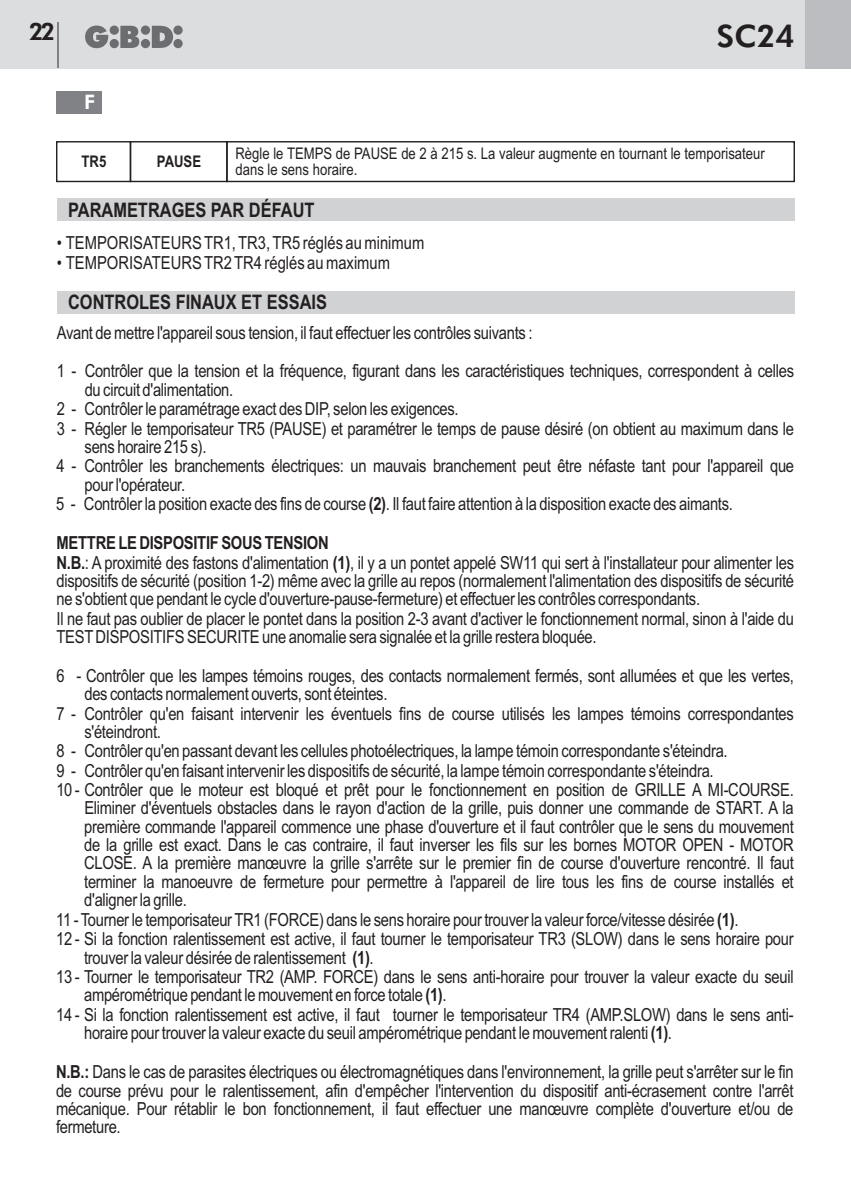
<style>
.page{position:relative;width:851px;height:1191px;background:#fff}
.page>*{position:absolute;margin:0;border:0;box-sizing:border-box;transform-origin:0 0}
.t1{font:800 31px "Futura BT";color:#231f20}
.t2{font:800 24px "Futura BT";color:#231f20}
.t3{font:700 20px "Arial Narrow";color:#231f20}
.t4{font:800 20px "Futura BT";color:#fff}
.t5{font:18px/18.8px "Arial Narrow";letter-spacing:-.015em;color:#231f20}
.t6{font:16px/16.4px "Arial Narrow";color:#231f20}
.t7{font:700 16px "Arial Narrow";color:#231f20}
.s1{font-weight:700}
</style>
<div class="page">
<div style="left:0;top:0;width:850px;height:68px;background:#dcdddf"></div>
<div style="left:805px;top:0;width:45px;height:68px;background:#bcbdc0"></div>
<svg style="left:85px;top:26px;width:98px;height:22px"></svg>
<hr style="left:57px;top:23px;width:1px;height:45px;background:#808285">
<div style="left:57px;top:198px;width:737px;height:23px;background:#d1d2d4"></div>
<div style="left:226px;top:141px;width:568px;height:41px;border:1px solid #231f20"></div>
<div style="left:130px;top:141px;width:97px;height:41px;border:1px solid #231f20"></div>
<div style="left:56px;top:141px;width:75px;height:41px;border:1px solid #231f20"></div>
<div style="left:57px;top:91px;width:45px;height:22px;background:#808285"></div>
<div style="left:57px;top:291px;width:737px;height:23px;background:#d1d2d4"></div>
<h2 class="t2" style="left:29px;top:22px;width:28px">22</h2>
<h1 class="t1" style="left:716px;top:23px;width:79px">SC24</h1>
<p class="t4" style="left:84px;top:94px;width:12px">F</p>
<p class="t7" style="left:82px;top:156px;width:26px">TR5</p>
<p class="t7" style="left:157px;top:156px;width:46px">PAUSE</p>
<p class="t6" style="left:235px;top:147px;width:531px">Règle le TEMPS de PAUSE de 2 à 215 s. La valeur augmente en tournant le temporisateur dans le sens horaire.</p>
<p class="t3" style="left:68px;top:202px;width:248px">PARAMETRAGES PAR DÉFAUT</p>
<p class="t5" style="left:57px;top:235px;width:369px">• TEMPORISATEURS TR1, TR3, TR5 réglés au minimum</p>
<p class="t5" style="left:57px;top:255px;width:335px">• TEMPORISATEURS TR2 TR4 réglés au maximum</p>
<p class="t3" style="left:68px;top:295px;width:260px">CONTROLES FINAUX ET ESSAIS</p>
<p class="t5" style="left:57px;top:315px;width:738px;line-height:38.8px">Avant de mettre l'appareil sous tension, il faut effectuer les contrôles suivants :<br>1 - Contrôler que la tension et la fréquence, figurant dans les caractéristiques techniques, correspondent à celles</p>
<p class="t5" style="left:85px;top:382px;width:150px">du circuit d'alimentation.</p>
<p class="t5" style="left:57px;top:401px;width:403px">2 - Contrôler le paramétrage exact des DIP, selon les exigences.</p>
<p class="t5" style="left:57px;top:420px;width:738px">3 - Régler le temporisateur TR5 (PAUSE) et paramétrer le temps de pause désiré (on obtient au maximum dans le</p>
<p class="t5" style="left:85px;top:439px;width:123px">sens horaire 215 s).</p>
<p class="t5" style="left:57px;top:458px;width:738px">4 - Contrôler les branchements électriques: un mauvais branchement peut être néfaste tant pour l'appareil que</p>
<p class="t5" style="left:85px;top:476px;width:102px">pour l'opérateur.</p>
<p class="t5" style="left:56px;top:496px;width:678px">5 - Contrôler la position exacte des fins de course <span class="s1">(2)</span>. Il faut faire attention à la disposition exacte des aimants.</p>
<p class="t5" style="left:56px;top:535px;width:739px"><span class="s1">METTRE LE DISPOSITIF SOUS TENSION<br>N.B.</span>: A proximité des fastons d'alimentation <span class="s1">(1)</span>, il y a un pontet appelé SW11 qui sert à l'installateur pour alimenter les dispositifs de sécurité (position 1-2) même avec la grille au repos (normalement l'alimentation des dispositifs de sécurité ne s'obtient que pendant le cycle d'ouverture-pause-fermeture) et effectuer les contrôles correspondants.<br>Il ne faut pas oublier de placer le pontet dans la position 2-3 avant d'activer le fonctionnement normal, sinon à l'aide du TESTDISPOSITIFS SECURITE une anomalie sera signalée et la grille restera bloquée.</p>
<p class="t5" style="left:56px;top:668px;width:738px">6 - Contrôler que les lampes témoins rouges, des contacts normalement fermés, sont allumées et que les vertes,</p>
<p class="t5" style="left:84px;top:686px;width:304px">des contacts normalement ouverts, sont éteintes.</p>
<p class="t5" style="left:56px;top:705px;width:738px">7 - Contrôler qu'en faisant intervenir les éventuels fins de course utilisés les lampes témoins correspondantes</p>
<p class="t5" style="left:84px;top:724px;width:78px">s'éteindront.</p>
<p class="t5" style="left:56px;top:743px;width:672px">8 - Contrôler qu'en passant devant les cellules photoélectriques, la lampe témoin correspondante s'éteindra.</p>
<p class="t5" style="left:56px;top:762px;width:658px">9 - Contrôler qu'en faisant intervenir les dispositifs de sécurité, la lampe témoin correspondante s'éteindra.</p>
<p class="t5" style="left:56px;top:782px;width:738px">10 - Contrôler que le moteur est bloqué et prêt pour le fonctionnement en position de GRILLE A MI-COURSE.</p>
<p class="t5" style="left:84px;top:800px;width:711px">Eliminer d'éventuels obstacles dans le rayon d'action de la grille, puis donner une commande de START. A la</p>
<p class="t5" style="left:84px;top:818px;width:711px">première commande l'appareil commence une phase d'ouverture et il faut contrôler que le sens du mouvement</p>
<p class="t5" style="left:84px;top:837px;width:711px">de la grille est exact. Dans le cas contraire, il faut inverser les fils sur les bornes MOTOR OPEN - MOTOR</p>
<p class="t5" style="left:84px;top:855px;width:711px">CLOSE. A la première manœuvre la grille s'arrête sur le premier fin de course d'ouverture rencontré. Il faut</p>
<p class="t5" style="left:84px;top:873px;width:711px">terminer la manoeuvre de fermeture pour permettre à l'appareil de lire tous les fins de course installés et</p>
<p class="t5" style="left:84px;top:892px;width:104px">d'aligner la grille.</p>
<p class="t5" style="left:56px;top:911px;width:683px">11 - Tourner le temporisateur TR1 (FORCE) dans le sens horaire pour trouver la valeur force/vitesse désirée <span class="s1">(1)</span>.</p>
<p class="t5" style="left:56px;top:931px;width:738px">12 - Si la fonction ralentissement est active, il faut tourner le temporisateur TR3 (SLOW) dans le sens horaire pour</p>
<p class="t5" style="left:84px;top:949px;width:291px">trouver la valeur désirée de ralentissement <span class="s1">(1)</span>.</p>
<p class="t5" style="left:56px;top:968px;width:738px">13 - Tourner le temporisateur TR2 (AMP. FORCE) dans le sens anti-horaire pour trouver la valeur exacte du seuil</p>
<p class="t5" style="left:84px;top:987px;width:364px">ampérométrique pendant le mouvement en force totale <span class="s1">(1)</span>.</p>
<p class="t5" style="left:56px;top:1006px;width:738px">14 - Si la fonction ralentissement est active, il faut tourner le temporisateur TR4 (AMP.SLOW) dans le sens anti-</p>
<p class="t5" style="left:84px;top:1025px;width:589px">horaire pour trouver la valeur exacte du seuil ampérométrique pendant le mouvement ralenti <span class="s1">(1)</span>.</p>
<p class="t5" style="left:56px;top:1064px;width:739px;text-align:justify"><span class="s1">N.B.:</span> Dans le cas de parasites électriques ou électromagnétiques dans l'environnement, la grille peut s'arrêter sur le fin de course prévu pour le ralentissement, afin d'empêcher l'intervention du dispositif anti-écrasement contre l'arrêt mécanique. Pour rétablir le bon fonctionnement, il faut effectuer une manœuvre complète d'ouverture et/ou de fermeture.</p>
</div>
